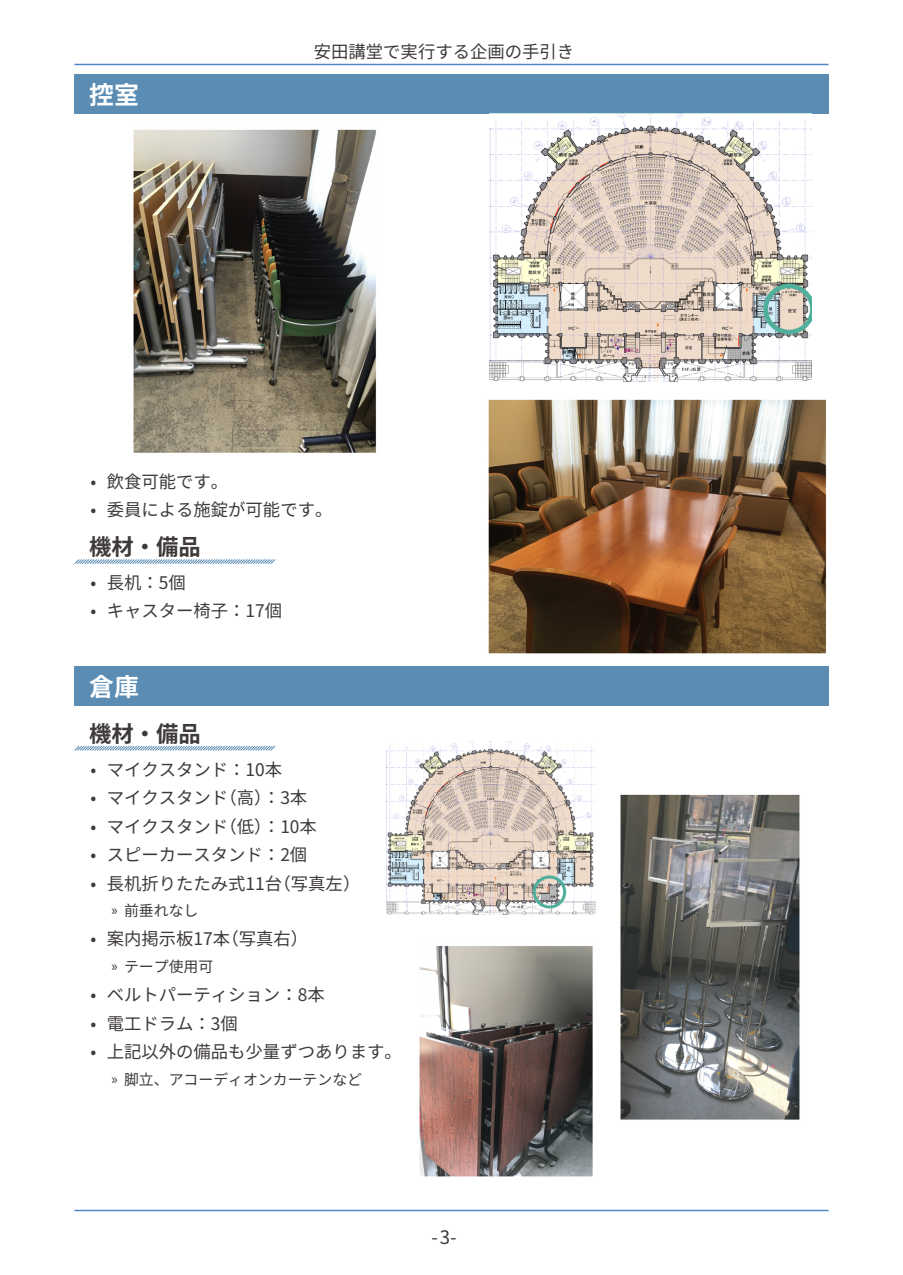
<style>
.page{position:relative;width:903px;height:1275px;background:#fff}
.page>*{position:absolute;margin:0;border:0;box-sizing:border-box;transform-origin:0 0}
.t1{font:700 24.85px "Source Han Sans JP";color:#fff}
.t2{font:700 22.4px "Source Han Sans JP";color:#3e3a39}
.t3{font:18.55px "Source Han Sans JP";color:#3e3a39}
.t4{font:17.32px "Source Han Sans JP";color:#3e3a39}
.t5{font:14.88px "Source Han Sans JP";color:#3e3a39}
.s1{font-family:"Myriad Pro"}
</style>
<div class="page">
<hr style="left:74px;top:64px;width:754px;height:1px;background:#4f86c6">
<hr style="left:74px;top:1210px;width:754px;height:1px;background:#4f86c6">
<div style="left:74px;top:74px;width:754px;height:40px;background:#5a8cb4"></div>
<svg style="left:74px;top:559px;width:202px;height:5px"></svg>
<div style="left:74px;top:667px;width:754px;height:39px;background:#5a8cb4"></div>
<svg style="left:74px;top:745px;width:202px;height:6px"></svg>
<img style="left:488px;top:399px;width:338px;height:255px">
<img style="left:133px;top:129px;width:244px;height:324px">
<img style="left:489px;top:113px;width:322px;height:269px">
<img style="left:387px;top:742px;width:208px;height:172px">
<img style="left:419px;top:946px;width:174px;height:231px">
<img style="left:620px;top:794px;width:180px;height:326px">
<h1 class="t1" style="left:89px;top:81px;width:51px">控室</h1>
<p class="t4" style="left:314px;top:42px;width:262px">安田講堂で実行する企画の手引き</p>
<p class="t4" style="left:91px;top:472px;width:7px">•</p>
<p class="t4" style="left:107px;top:472px;width:123px">飲食可能です。</p>
<p class="t4" style="left:107px;top:500px;width:227px">委員による施錠が可能です。</p>
<p class="t4" style="left:91px;top:500px;width:7px">•</p>
<p class="t2" style="left:89px;top:535px;width:113px">機材・備品</p>
<p class="t4" style="left:107px;top:573px;width:81px">長机：5個</p>
<p class="t4" style="left:91px;top:573px;width:7px">•</p>
<p class="t4" style="left:91px;top:601px;width:7px">•</p>
<p class="t4" style="left:107px;top:601px;width:177px">キャスター椅子：17個</p>
<h1 class="t1" style="left:89px;top:673px;width:51px">倉庫</h1>
<p class="t2" style="left:89px;top:721px;width:113px">機材・備品</p>
<p class="t4" style="left:107px;top:759px;width:177px">マイクスタンド：10本</p>
<p class="t4" style="left:91px;top:759px;width:7px">•</p>
<p class="t4" style="left:91px;top:788px;width:7px">•</p>
<p class="t4" style="left:91px;top:816px;width:7px">•</p>
<p class="t4" style="left:91px;top:845px;width:7px">•</p>
<p class="t4" style="left:91px;top:873px;width:7px">•</p>
<p class="t4" style="left:91px;top:929px;width:7px">•</p>
<p class="t4" style="left:91px;top:985px;width:7px">•</p>
<p class="t4" style="left:91px;top:1014px;width:7px">•</p>
<p class="t4" style="left:91px;top:1042px;width:7px">•</p>
<p class="t4" style="left:220px;top:788px;width:54px">（高）</p>
<p class="t4" style="left:107px;top:788px;width:123px">マイクスタンド</p>
<p class="t4" style="left:263px;top:788px;width:46px">：3本</p>
<p class="t4" style="left:220px;top:816px;width:54px">（低）</p>
<p class="t4" style="left:107px;top:816px;width:123px">マイクスタンド</p>
<p class="t4" style="left:263px;top:816px;width:55px">：10本</p>
<p class="t4" style="left:107px;top:845px;width:202px">スピーカースタンド：2個</p>
<p class="t4" style="left:107px;top:873px;width:255px">長机折りたたみ式11 （台写真左(</p>
<p class="t5" style="left:112px;top:902px;width:88px"><span class="s1">»</span> 前垂れなし</p>
<p class="t4" style="left:107px;top:929px;width:203px">案内掲示板17 （本写真右(</p>
<p class="t5" style="left:112px;top:958px;width:103px"><span class="s1">»</span> テープ使用可</p>
<p class="t4" style="left:107px;top:985px;width:219px">ベルトパーティション：8本</p>
<p class="t4" style="left:107px;top:1014px;width:133px">電工ドラム：3個</p>
<p class="t4" style="left:107px;top:1042px;width:297px">上記以外の備品も少量ずつあります。</p>
<p class="t5" style="left:112px;top:1071px;width:252px"><span class="s1">»</span> 脚立、アコーディオンカーテンなど</p>
<p class="t3" style="left:431px;top:1227px;width:27px">-3-</p>
</div>
